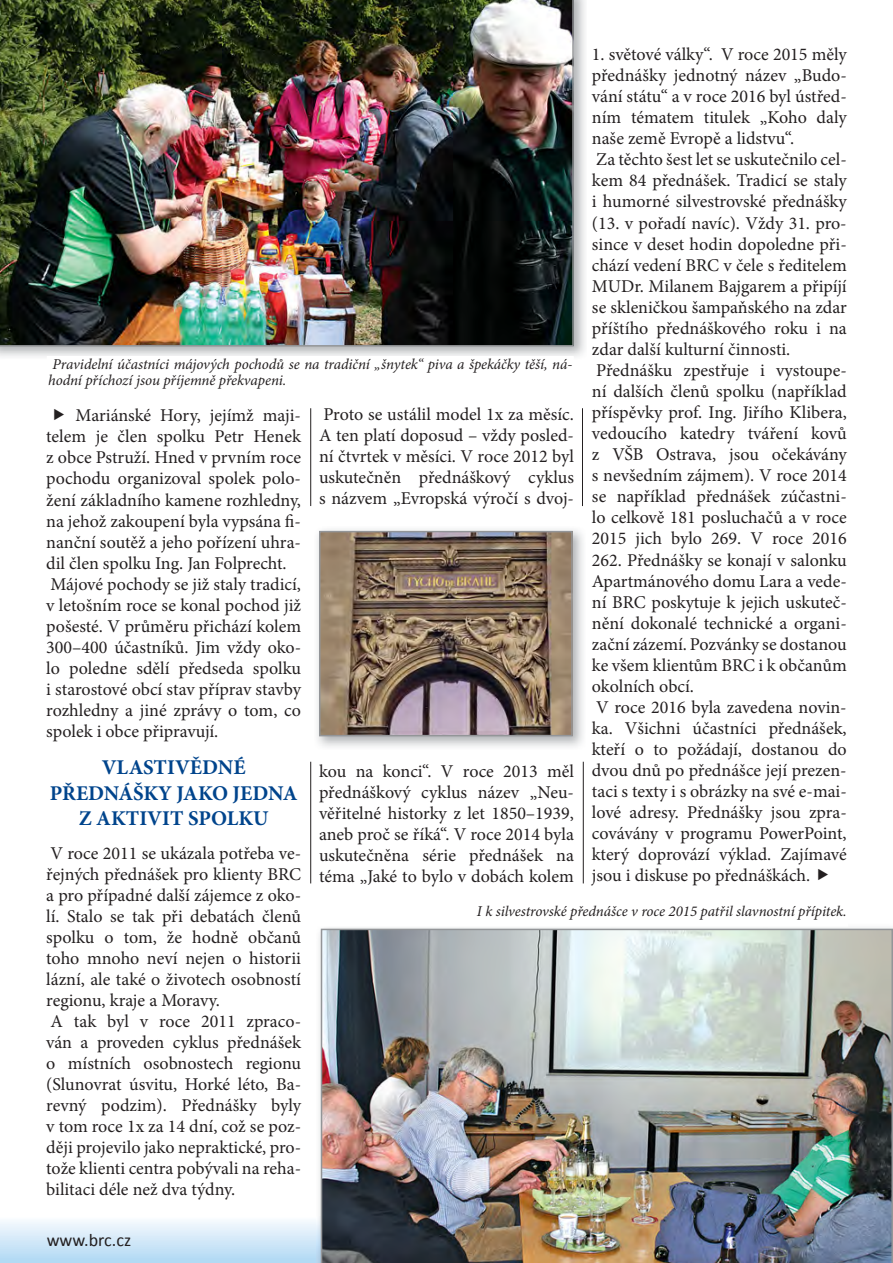
<style>
.page{position:relative;width:893px;height:1263px;background:#fff}
.page>*{position:absolute;margin:0;border:0;box-sizing:border-box;transform-origin:0 0}
.t1{font:700 21px/25.2px "Minion Pro";color:#00448c;text-align:center}
.t2{font:18px/21px "Minion Pro";color:#231f20}
.t3{font:18px "Calibri";color:#231f20}
.t4{font:italic 15px/16.5px "Minion Pro";letter-spacing:-.01em;color:#231f20}
</style>
<div class="page">
<div style="left:0;top:1216px;width:316px;height:47px;background:linear-gradient(to bottom,#fcfcfe,#aed7f3)"></div>
<img style="left:321px;top:929px;width:572px;height:334px">
<img style="left:0;top:0;width:574px;height:347px">
<img style="left:322px;top:534px;width:248px;height:199px">
<div style="left:319px;top:531px;width:254px;height:205px;border:2px solid #939598"></div>
<hr style="left:310px;top:408px;width:1px;height:98px;background:#231f20">
<hr style="left:582px;top:408px;width:1px;height:98px;background:#231f20">
<hr style="left:310px;top:762px;width:1px;height:121px;background:#231f20">
<hr style="left:583px;top:762px;width:1px;height:121px;background:#231f20">
<svg style="left:440px;top:1236px;width:13px;height:10px"></svg>
<p class="t2" style="left:592px;top:45px;width:256px">1. světové války“. V roce 2015 měly přednášky jednotný název „Budo&shy;vání státu“ a v roce 2016 byl ústřed&shy;ním tématem titulek „Koho daly naše země Evropě a lidstvu“.<br>Za těchto šest let se uskutečnilo cel&shy;kem 84 přednášek. Tradicí se staly i humorné silvestrovské přednášky (13. v pořadí navíc). Vždy 31. pro&shy;since v deset hodin dopoledne při&shy;chází vedení BRC v čele s ředitelem<br>MUDr. Milanem Bajgarem a připíjí se skleničkou šampaňského na zdar příštího přednáškového roku i na zdar další kulturní činnosti.<br>Přednášku zpestřuje i vystoupe&shy;ní dalších členů spolku (například příspěvky prof. Ing. Jiřího Klibera, vedoucího katedry tváření kovů z VŠB Ostrava, jsou očekávány s nevšedním zájmem). V roce 2014 se například přednášek zúčastni&shy;lo celkově 181 posluchačů a v roce<br>2015 jich bylo 269. V roce 2016<br>262. Přednášky se konají v salonku<br>Apartmánového domu Lara a vede&shy;ní BRC poskytuje k jejich uskuteč&shy;nění dokonalé technické a organi&shy;zační zázemí. Pozvánky se dostanou ke všem klientům BRC i k občanům okolních obcí.<br>V roce 2016 byla zavedena novin&shy;ka. Všichni účastníci přednášek, kteří o to požádají, dostanou do dvou dnů po přednášce její prezen&shy;taci s texty i s obrázky na své e-mai&shy;lové adresy. Přednášky jsou zpra&shy;covávány v programu PowerPoint, který doprovází výklad. Zajímavé jsou i diskuse po přednáškách.</p>
<p class="t4" style="left:48px;top:357px;width:526px">Pravidelní účastníci májových pochodů se na tradiční „šnytek“ piva a špekáčky těší, ná&shy;hodní příchozí jsou příjemně překvapeni.</p>
<p class="t2" style="left:319px;top:406px;width:256px;text-align:justify">Proto se ustálil model 1x za měsíc.<br>A ten platí doposud – vždy posled&shy;ní čtvrtek v měsíci. V roce 2012 byl uskutečněn přednáškový cyklus s názvem „Evropská výročí s dvoj-</p>
<p class="t2" style="left:46px;top:407px;width:256px;text-indent:29px">Mariánské Hory, jejímž maji&shy;telem je člen spolku Petr Henek z obce Pstruží. Hned v prvním roce pochodu organizoval spolek polo&shy;žení základního kamene rozhledny, na jehož zakoupení byla vypsána fi&shy;nanční soutěž a jeho pořízení uhra&shy;dil člen spolku Ing. Jan Folprecht.<br>Májové pochody se již staly tradicí, v letošním roce se konal pochod již pošesté. V průměru přichází kolem 300–400 účastníků. Jim vždy oko&shy;lo poledne sdělí předseda spolku i starostové obcí stav příprav stavby rozhledny a jiné zprávy o tom, co spolek i obce připravují.</p>
<p class="t1" style="left:50px;top:757px;width:249px">VLASTIVĚDNÉ<br>PŘEDNÁŠKY JAKO JEDNA<br>Z AKTIVIT SPOLKU</p>
<p class="t2" style="left:46px;top:844px;width:256px">V roce 2011 se ukázala potřeba ve&shy;řejných přednášek pro klienty BRC a pro případné další zájemce z oko&shy;lí. Stalo se tak při debatách členů spolku o tom, že hodně občanů toho mnoho neví nejen o historii lázní, ale také o životech osobností regionu, kraje a Moravy.<br>A tak byl v roce 2011 zpraco&shy;ván a proveden cyklus přednášek o místních osobnostech regionu (Slunovrat úsvitu, Horké léto, Ba&shy;revný podzim). Přednášky byly v tom roce 1x za 14 dní, což se poz&shy;ději projevilo jako nepraktické, pro&shy;tože klienti centra pobývali na reha&shy;bilitaci déle než dva týdny.</p>
<p class="t2" style="left:319px;top:763px;width:256px;text-align:justify">kou na konci“. V roce 2013 měl přednáškový cyklus název „Neu&shy;věřitelné historky z let 1850–1939, aneb proč se říká“. V roce 2014 byla uskutečněna série přednášek na téma „Jaké to bylo v dobách kolem</p>
<p class="t4" style="left:477px;top:904px;width:371px">I k silvestrovské přednášce v roce 2015 patřil slavnostní přípitek.</p>
<p class="t3" style="left:47px;top:1232px;width:86px">www.brc.cz</p>
</div>
